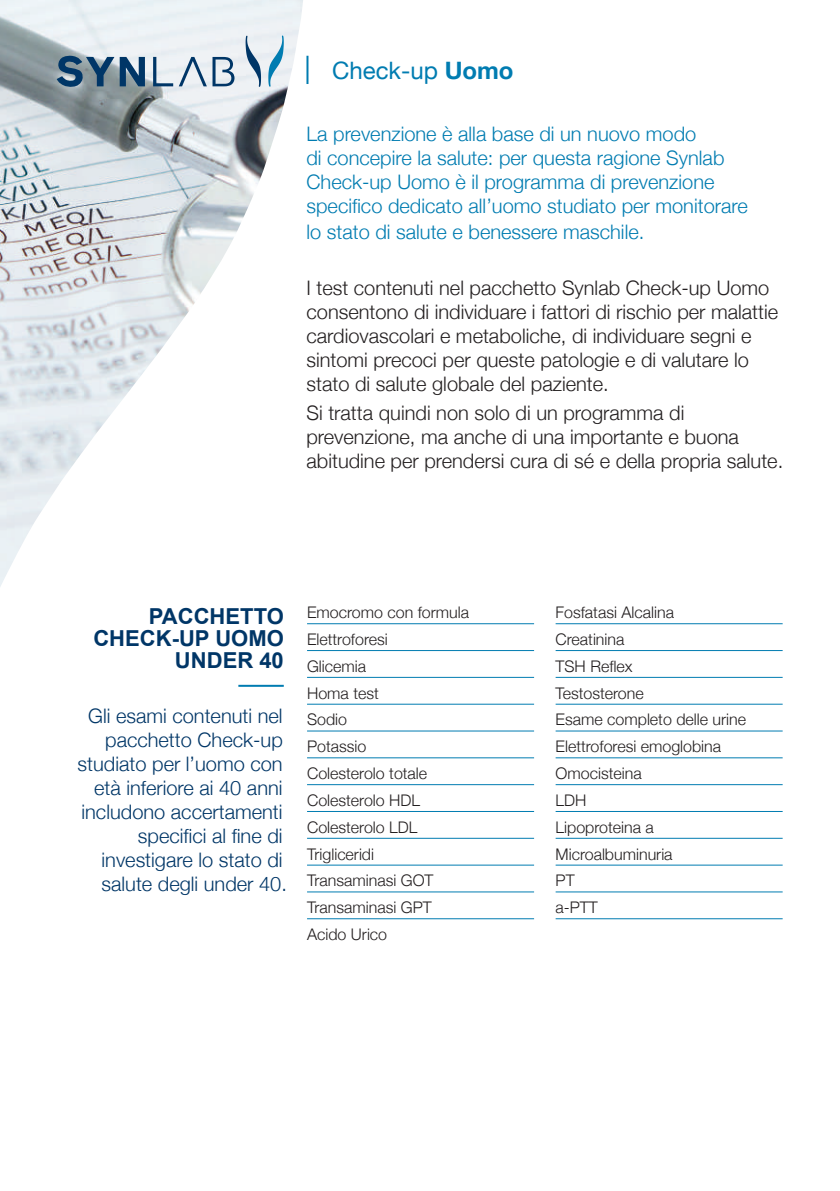
<style>
.page{position:relative;width:840px;height:1191px;background:#fff}
.page>*{position:absolute;margin:0;border:0;box-sizing:border-box;transform-origin:0 0}
.t1{font:24px "Helvetica Neue";color:#007cb1}
.t2{font:700 22px/22px "Arial";color:#003667;text-align:right}
.t3{font:300 20px/24px "Helvetica Neue";color:#231f20}
.t4{font:300 20px/24px "Helvetica Neue";color:#007cb1}
.t5{font:300 20px/24px "Helvetica Neue";color:#003667;text-align:right}
.t6{font:300 16px/26.8px "Helvetica Neue";color:#231f20}
.s1{font-weight:700}
</style>
<div class="page">
<img style="left:0;top:0;width:303px;height:587px">
<svg style="left:245px;top:36px;width:16px;height:51px"></svg>
<svg style="left:268px;top:35px;width:15px;height:52px"></svg>
<svg style="left:153px;top:57px;width:20px;height:29px"></svg>
<svg style="left:57px;top:55px;width:57px;height:33px;background:#5d798f"></svg>
<svg style="left:120px;top:57px;width:25px;height:29px"></svg>
<svg style="left:179px;top:57px;width:55px;height:29px;background:#abbccc"></svg>
<hr style="left:306px;top:56px;width:2px;height:28px;background:#007cb1">
<hr style="left:238px;top:685px;width:45px;height:2px;background:#007cb1">
<hr style="left:307px;top:623px;width:226px;height:1px;background:#007cb1">
<hr style="left:307px;top:650px;width:226px;height:1px;background:#007cb1">
<hr style="left:307px;top:677px;width:226px;height:1px;background:#007cb1">
<hr style="left:307px;top:703px;width:226px;height:1px;background:#007cb1">
<hr style="left:307px;top:730px;width:226px;height:1px;background:#007cb1">
<hr style="left:307px;top:757px;width:226px;height:1px;background:#007cb1">
<hr style="left:307px;top:784px;width:226px;height:1px;background:#007cb1">
<hr style="left:307px;top:811px;width:226px;height:1px;background:#007cb1">
<hr style="left:307px;top:837px;width:226px;height:1px;background:#007cb1">
<hr style="left:307px;top:864px;width:226px;height:1px;background:#007cb1">
<hr style="left:307px;top:891px;width:226px;height:1px;background:#007cb1">
<hr style="left:307px;top:918px;width:226px;height:1px;background:#007cb1">
<hr style="left:555px;top:623px;width:227px;height:1px;background:#007cb1">
<hr style="left:555px;top:650px;width:227px;height:1px;background:#007cb1">
<hr style="left:555px;top:677px;width:227px;height:1px;background:#007cb1">
<hr style="left:555px;top:703px;width:227px;height:1px;background:#007cb1">
<hr style="left:555px;top:730px;width:227px;height:1px;background:#007cb1">
<hr style="left:555px;top:757px;width:227px;height:1px;background:#007cb1">
<hr style="left:555px;top:784px;width:227px;height:1px;background:#007cb1">
<hr style="left:555px;top:811px;width:227px;height:1px;background:#007cb1">
<hr style="left:555px;top:837px;width:227px;height:1px;background:#007cb1">
<hr style="left:555px;top:864px;width:227px;height:1px;background:#007cb1">
<hr style="left:555px;top:891px;width:227px;height:1px;background:#007cb1">
<hr style="left:555px;top:918px;width:227px;height:1px;background:#007cb1">
<p class="t1" style="left:332px;top:53px;width:183px">Check-up <span class="s1">Uomo</span></p>
<p class="t4" style="left:306px;top:121px;width:442px">La prevenzione è alla base di un nuovo modo<br>di concepire la salute: per questa ragione Synlab Check-up Uomo è il programma di prevenzione specifico dedicato all’uomo studiato per monitorare</p>
<p class="t4" style="left:306px;top:219px;width:339px">lo stato di salute e benessere maschile.</p>
<p class="t3" style="left:306px;top:274px;width:473px">I test contenuti nel pacchetto Synlab Check-up Uomo consentono di individuare i fattori di rischio per malattie cardiovascolari e metaboliche, di individuare segni e sintomi precoci per queste patologie e di valutare lo stato di salute globale del paziente.</p>
<p class="t3" style="left:306px;top:400px;width:478px">Si tratta quindi non solo di un programma di prevenzione, ma anche di una importante e buona abitudine per prendersi cura di sé e della propria salute.</p>
<p class="t2" style="left:93px;top:605px;width:192px">PACCHETTO<br>CHECK-UP UOMO<br>UNDER 40</p>
<p class="t5" style="left:78px;top:702px;width:211px">Gli esami contenuti nel pacchetto Check-up studiato per l’uomo con età inferiore ai 40 anni includono accertamenti specifici al fine di investigare lo stato di salute degli under 40.</p>
<p class="t6" style="left:307px;top:598px;width:163px">Emocromo con formula<br>Elettroforesi<br>Glicemia<br>Homa test<br>Sodio<br>Potassio<br>Colesterolo totale<br>Colesterolo HDL<br>Colesterolo LDL<br>Trigliceridi<br>Transaminasi GOT<br>Transaminasi GPT<br>Acido Urico</p>
<p class="t6" style="left:555px;top:598px;width:192px">Fosfatasi Alcalina<br>Creatinina<br>TSH Reflex<br>Testosterone<br>Esame completo delle urine<br>Elettroforesi emoglobina<br>Omocisteina<br>LDH<br>Lipoproteina a<br>Microalbuminuria<br>PT<br>a-PTT</p>
</div>
